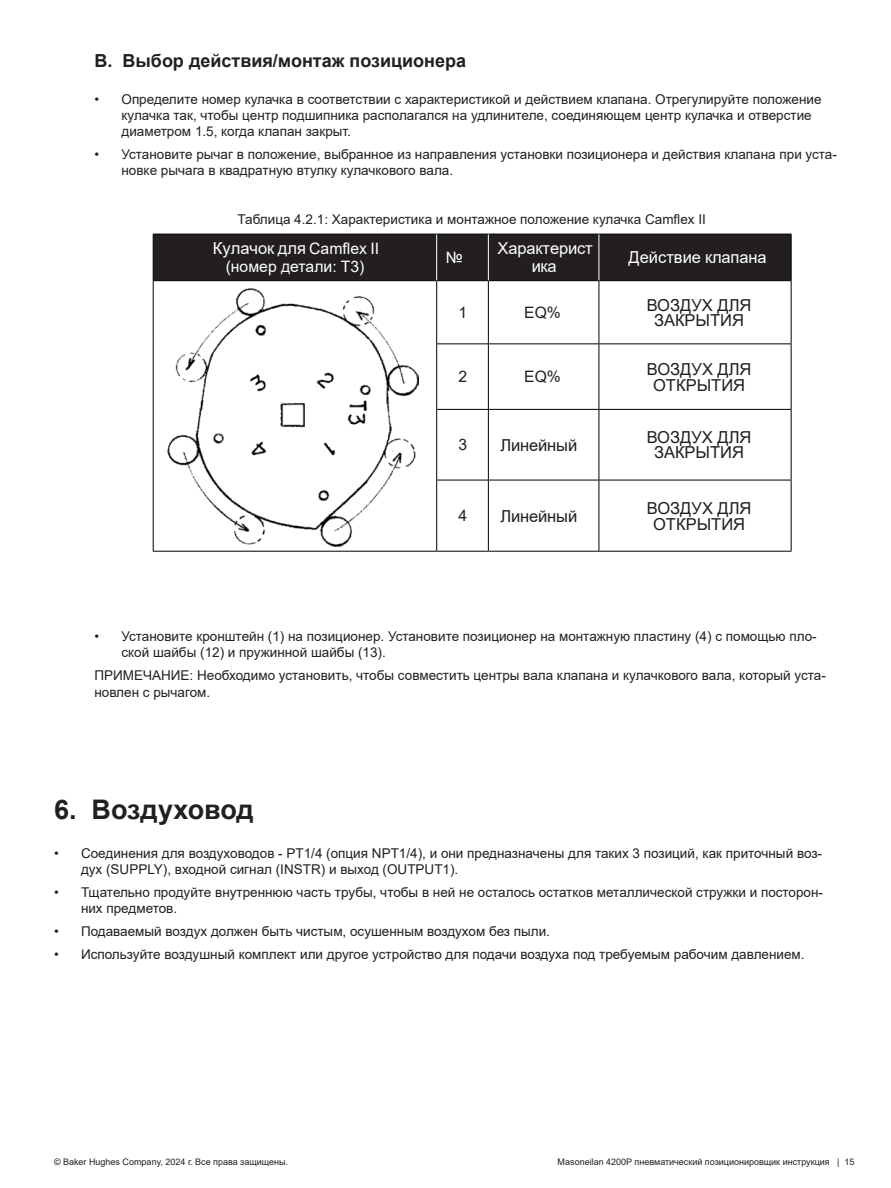
<style>
.page{position:relative;width:891px;height:1188px;background:#fff}
.page>*{position:absolute;margin:0;border:0;box-sizing:border-box;transform-origin:0 0}
.Body_Heading{font:700 27px "Arial";color:#231f20}
.Body_Subhead-2{font:700 18px "Arial";color:#231f20}
.Table_Paragraph{font:16.5px/15.5px "Arial";color:#231f20;text-align:center}
.Table_Paragraph-2{font:16.5px/18px "Arial";letter-spacing:-.01em;color:#fff;text-align:center}
.Table_Paragraph-3{font:15.75px "Arial";color:#fff}
.Table_Paragraph-4{font:15.75px "Arial";color:#231f20}
.t1{font:13.5px/16.2px "Arial";color:#231f20}
.t2{font:9px "Arial";color:#231f20}
.s1{font-size:15.75px}
</style>
<div class="page">
<div style="left:154px;top:235px;width:637px;height:45px;background:#231f20"></div>
<hr style="left:153px;top:234px;width:284px;height:1px;background:#000">
<hr style="left:153px;top:234px;width:1px;height:46px;background:#000">
<hr style="left:437px;top:234px;width:51px;height:1px;background:#000">
<hr style="left:488px;top:234px;width:111px;height:1px;background:#000">
<hr style="left:599px;top:234px;width:193px;height:1px;background:#000">
<hr style="left:791px;top:234px;width:1px;height:46px;background:#000">
<hr style="left:153px;top:280px;width:284px;height:1px;background:#000">
<hr style="left:153px;top:281px;width:1px;height:63px;background:#000">
<hr style="left:437px;top:280px;width:51px;height:1px;background:#000">
<hr style="left:436px;top:281px;width:1px;height:62px;background:#000">
<hr style="left:488px;top:280px;width:111px;height:1px;background:#000">
<hr style="left:488px;top:281px;width:1px;height:62px;background:#000">
<hr style="left:599px;top:280px;width:193px;height:1px;background:#000">
<hr style="left:599px;top:281px;width:1px;height:62px;background:#000">
<hr style="left:791px;top:281px;width:1px;height:62px;background:#000">
<hr style="left:153px;top:344px;width:1px;height:65px;background:#000">
<hr style="left:436px;top:343px;width:52px;height:1px;background:#000">
<hr style="left:436px;top:344px;width:1px;height:65px;background:#000">
<hr style="left:488px;top:343px;width:111px;height:1px;background:#000">
<hr style="left:488px;top:344px;width:1px;height:65px;background:#000">
<hr style="left:599px;top:343px;width:193px;height:1px;background:#000">
<hr style="left:599px;top:344px;width:1px;height:65px;background:#000">
<hr style="left:791px;top:344px;width:1px;height:65px;background:#000">
<hr style="left:153px;top:409px;width:1px;height:71px;background:#000">
<hr style="left:436px;top:409px;width:52px;height:1px;background:#000">
<hr style="left:436px;top:410px;width:1px;height:70px;background:#000">
<hr style="left:488px;top:409px;width:111px;height:1px;background:#000">
<hr style="left:488px;top:410px;width:1px;height:70px;background:#000">
<hr style="left:599px;top:409px;width:193px;height:1px;background:#000">
<hr style="left:599px;top:410px;width:1px;height:70px;background:#000">
<hr style="left:791px;top:410px;width:1px;height:70px;background:#000">
<hr style="left:153px;top:480px;width:1px;height:71px;background:#000">
<hr style="left:436px;top:480px;width:52px;height:1px;background:#000">
<hr style="left:436px;top:480px;width:1px;height:71px;background:#000">
<hr style="left:488px;top:480px;width:111px;height:1px;background:#000">
<hr style="left:488px;top:480px;width:1px;height:71px;background:#000">
<hr style="left:599px;top:480px;width:193px;height:1px;background:#000">
<hr style="left:599px;top:480px;width:1px;height:71px;background:#000">
<hr style="left:791px;top:480px;width:1px;height:71px;background:#000">
<hr style="left:153px;top:551px;width:284px;height:1px;background:#000">
<hr style="left:437px;top:551px;width:51px;height:1px;background:#000">
<hr style="left:488px;top:551px;width:111px;height:1px;background:#000">
<hr style="left:599px;top:551px;width:193px;height:1px;background:#000">
<hr style="left:436px;top:234px;width:1px;height:46px;background:#fff">
<hr style="left:488px;top:234px;width:1px;height:46px;background:#fff">
<hr style="left:599px;top:234px;width:1px;height:46px;background:#fff">
<img style="left:167px;top:288px;width:251px;height:258px">
<p class="Body_Subhead-2" style="left:94px;top:48px;width:373px">B. Выбор действия/монтаж позиционера</p>
<p class="t1" style="left:122px;top:91px;width:702px;text-indent:-27px">• Определите номер кулачка в соответствии с характеристикой и действием клапана. Отрегулируйте положение кулачка так, чтобы центр подшипника располагался на удлинителе, соединяющем центр кулачка и отверстие диаметром 1.5, когда клапан закрыт.</p>
<p class="t1" style="left:122px;top:146px;width:717px;text-indent:-27px">• Установите рычаг в положение, выбранное из направления установки позиционера и действия клапана при уста&shy;новке рычага в квадратную втулку кулачкового вала.</p>
<p class="t1" style="left:238px;top:211px;width:470px">Таблица 4.2.1: Характеристика и монтажное положение кулачка Camflex II</p>
<p class="Table_Paragraph-2" style="left:213px;top:239px;width:168px">Кулачок для <span class="s1">Camflex II</span></p>
<p class="Table_Paragraph-3" style="left:226px;top:256px;width:140px">(номер детали: T3)</p>
<p class="Table_Paragraph-3" style="left:446px;top:247px;width:18px">№</p>
<p class="Table_Paragraph-2" style="left:498px;top:239px;width:97px">Характерист ика</p>
<p class="Table_Paragraph-2" style="left:629px;top:248px;width:139px">Действие клапана</p>
<p class="Table_Paragraph-4" style="left:458px;top:302px;width:10px">1</p>
<p class="Table_Paragraph-4" style="left:524px;top:302px;width:38px">EQ%</p>
<p class="Table_Paragraph" style="left:647px;top:297px;width:106px">ВОЗДУХ ДЛЯ<br>ЗАКРЫТИЯ</p>
<p class="Table_Paragraph-4" style="left:458px;top:366px;width:10px">2</p>
<p class="Table_Paragraph-4" style="left:524px;top:366px;width:38px">EQ%</p>
<p class="Table_Paragraph" style="left:647px;top:361px;width:106px;line-height:15.9px">ВОЗДУХ ДЛЯ<br>ОТКРЫТИЯ</p>
<p class="Table_Paragraph-4" style="left:458px;top:434px;width:10px">3</p>
<p class="Table_Paragraph" style="left:501px;top:437px;width:78px">Линейный</p>
<p class="Table_Paragraph" style="left:647px;top:429px;width:106px">ВОЗДУХ ДЛЯ<br>ЗАКРЫТИЯ</p>
<p class="Table_Paragraph-4" style="left:458px;top:505px;width:10px">4</p>
<p class="Table_Paragraph" style="left:501px;top:508px;width:78px">Линейный</p>
<p class="Table_Paragraph" style="left:647px;top:500px;width:106px;line-height:15.9px">ВОЗДУХ ДЛЯ<br>ОТКРЫТИЯ</p>
<p class="t1" style="left:122px;top:628px;width:697px;text-indent:-27px">• Установите кронштейн (1) на позиционер. Установите позиционер на монтажную пластину (4) с помощью пло&shy;ской шайбы (12) и пружинной шайбы (13).</p>
<p class="t1" style="left:94px;top:667px;width:733px">ПРИМЕЧАНИЕ: Необходимо установить, чтобы совместить центры вала клапана и кулачкового вала, который уста&shy;новлен с рычагом.</p>
<p class="Body_Heading" style="left:54px;top:790px;width:201px">6. Воздуховод</p>
<p class="t1" style="left:81px;top:845px;width:743px;text-indent:-27px">• Соединения для воздуховодов - PT1/4 (опция NPT1/4), и они предназначены для таких 3 позиций, как приточный воз&shy;дух (SUPPLY), входной сигнал (INSTR) и выход (OUTPUT1).</p>
<p class="t1" style="left:81px;top:884px;width:744px;text-indent:-27px">• Тщательно продуйте внутреннюю часть трубы, чтобы в ней не осталось остатков металлической стружки и посторон&shy;них предметов.</p>
<p class="t1" style="left:54px;top:923px;width:498px">• Подаваемый воздух должен быть чистым, осушенным воздухом без пыли.</p>
<p class="t1" style="left:54px;top:946px;width:752px">• Используйте воздушный комплект или другое устройство для подачи воздуха под требуемым рабочим давлением.</p>
<p class="t2" style="left:54px;top:1156px;width:236px">© Baker Hughes Company, 2024 г. Все права защищены.</p>
<p class="t2" style="left:558px;top:1156px;width:299px">Маsoneilan 4200P пневматический позиционировщик инструкция | 15</p>
</div>
